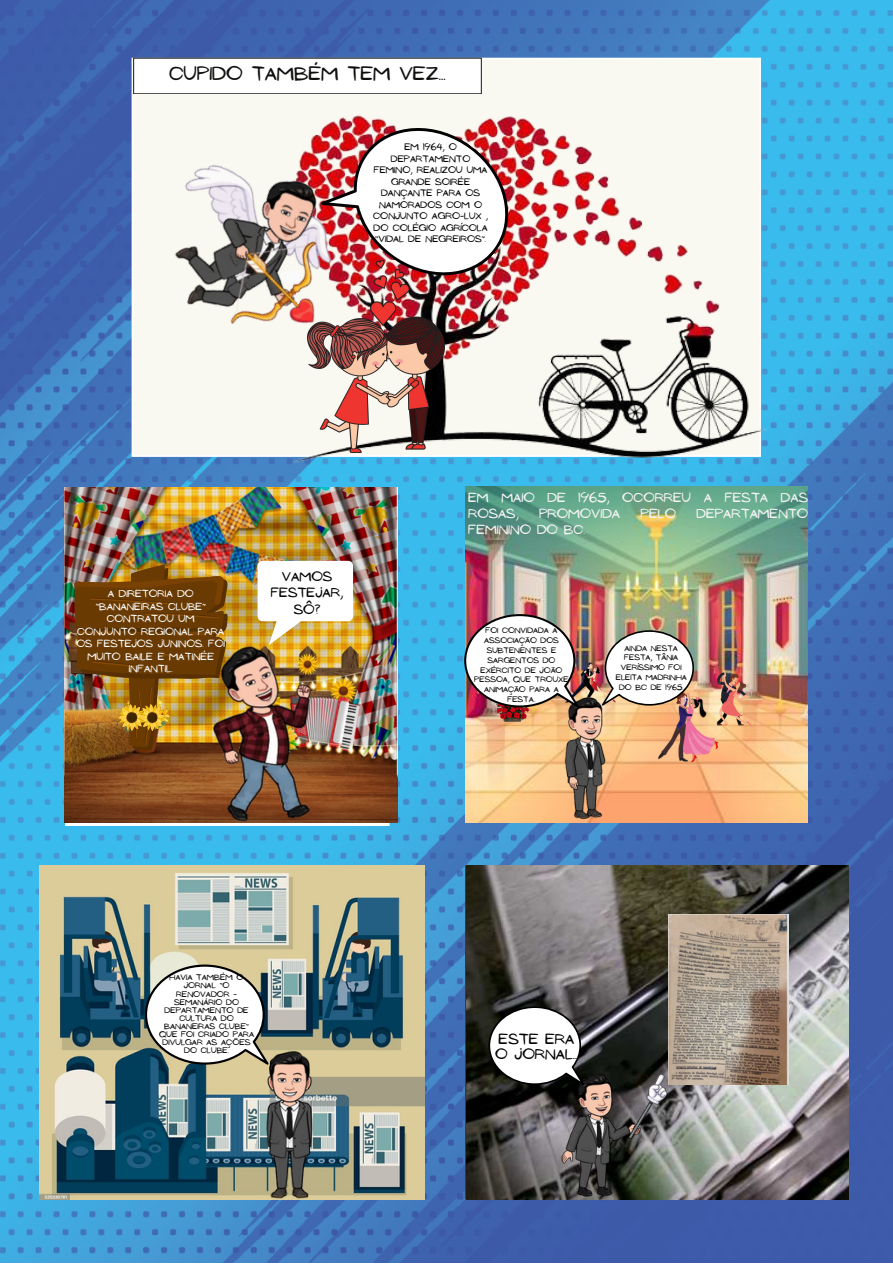
<style>
.page{position:relative;width:893px;height:1264px;background:#fff}
.page>*{position:absolute;margin:0;border:0;box-sizing:border-box;transform-origin:0 0}
.t1{font:17.85px "NF Ananias Regular";color:#100f0d}
.t2{font:13.5px/14.5px "NF Ananias Regular";color:#000}
.t3{font:12.3px/16.4px "NF Ananias Regular";color:#000;text-align:center}
.t4{font:12.15px/16.2px "NF Ananias Regular";color:#f6f5f5}
.t5{font:9.45px/12.6px "NF Ananias Regular";color:#fcfffe;text-align:center}
.t6{font:8.55px/11.6px "NF Ananias Regular";color:#000;text-align:center}
.t7{font:7.5px/8.1px "NF Ananias Regular";color:#000;text-align:center}
.t8{font:7.35px/9.8px "NF Ananias Regular";color:#000;text-align:center}
</style>
<div class="page">
<img style="left:0;top:0;width:892px;height:1262px">
<div style="left:132px;top:58px;width:629px;height:399px;background:#faf9f1"></div>
<img style="left:268px;top:95px;width:525px;height:390px">
<svg style="left:133px;top:58px;width:402px;height:55px"></svg>
<img style="left:320px;top:94px;width:217px;height:211px">
<img style="left:121px;top:113px;width:263px;height:255px">
<img style="left:307px;top:260px;width:137px;height:193px">
<img style="left:65px;top:487px;width:332px;height:335px">
<img style="left:72px;top:564px;width:157px;height:188px">
<img style="left:119px;top:704px;width:20px;height:26px">
<img style="left:139px;top:704px;width:26px;height:26px">
<img style="left:187px;top:594px;width:249px;height:233px">
<svg style="left:257px;top:561px;width:96px;height:84px"></svg>
<img style="left:465px;top:486px;width:342px;height:336px">
<img style="left:579px;top:659px;width:22px;height:18px">
<img style="left:513px;top:677px;width:142px;height:143px">
<img style="left:494px;top:707px;width:37px;height:17px">
<img style="left:464px;top:614px;width:115px;height:93px">
<img style="left:704px;top:667px;width:59px;height:60px">
<img style="left:641px;top:683px;width:89px;height:89px">
<img style="left:601px;top:630px;width:92px;height:75px">
<img style="left:466px;top:865px;width:382px;height:334px">
<img style="left:540px;top:1055px;width:146px;height:147px">
<img style="left:40px;top:865px;width:384px;height:334px">
<svg style="left:145px;top:964px;width:123px;height:100px"></svg>
<img style="left:668px;top:914px;width:120px;height:170px">
<svg style="left:488px;top:1006px;width:96px;height:78px"></svg>
<img style="left:203px;top:1027px;width:172px;height:172px">
<p class="t1" style="left:169px;top:64px;width:278px">CUPIDO TAMBÉM TEM VEZ...</p>
<p class="t6" style="left:373px;top:141px;width:116px">EM 1964, O<br>DEPARTAMENTO<br>FEMINO, REALIZOU UMA<br>GRANDE SOIRÉE<br>DANÇANTE PARA OS<br>NAMORADOS COM O<br>CONJUNTO AGRO-LUX ,<br>DO COLÉGIO AGRÍCOLA “VIDAL DE NEGREIROS”.</p>
<p class="t5" style="left:76px;top:587px;width:150px">A DIRETORIA DO “BANANEIRAS CLUBE”<br>CONTRATOU UM<br>CONJUNTO REGIONAL PARA<br>OS FESTEJOS JUNINOS. FOI<br>MUITO BAILE E MATINÉE<br>INFANTIL.</p>
<p class="t3" style="left:271px;top:568px;width:74px">VAMOS<br>FESTEJAR,<br>SÔ?</p>
<p class="t7" style="left:159px;top:973px;width:97px">HAVIA TAMBÉM O<br>JORNAL “O<br>RENOVADOR -<br>SEMANÁRIO DO<br>DEPARTAMENTO DE<br>CULTURA DO<br>BANANEIRAS CLUBE”<br>QUE FOI CRIADO PARA<br>DIVULGAR AS AÇÕES<br>DO CLUBE.</p>
<p class="t4" style="left:468px;top:490px;width:341px">EM MAIO DE 1965, OCORREU A FESTA DAS<br>ROSAS,</p>
<p class="t4" style="left:539px;top:506px;width:83px">PROMOVIDA</p>
<p class="t4" style="left:640px;top:506px;width:37px">PELO</p>
<p class="t4" style="left:696px;top:506px;width:113px">DEPARTAMENTO</p>
<p class="t4" style="left:468px;top:522px;width:118px">FEMININO DO BC.</p>
<p class="t8" style="left:474px;top:626px;width:96px">FOI CONVIDADA A<br>ASSOCIAÇÃO DOS<br>SUBTENENTES E<br>SARGENTOS DO<br>EXÉRCITO DE JOÃO<br>PESSOA, QUE TROUXE<br>ANIMAÇÃO PARA A<br>FESTA..</p>
<p class="t8" style="left:615px;top:643px;width:72px">AINDA NESTA<br>FESTA, TÂNIA<br>VERÍSSIMO FOI<br>ELEITA MADRINHA<br>DO BC DE 1965.</p>
<p class="t2" style="left:495px;top:1032px;width:84px">ESTE ERA<br>O JORNAL...</p>
</div>
